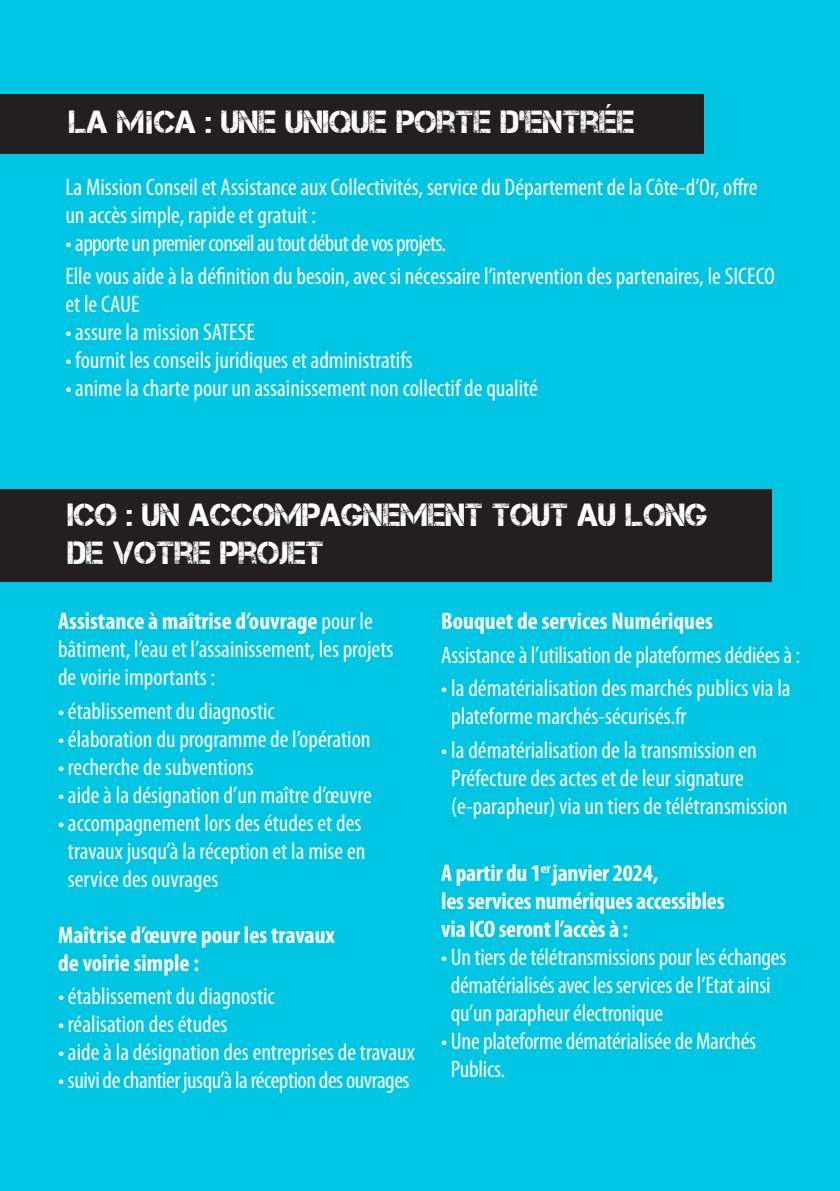
<style>
.page{position:relative;width:840px;height:1191px;background:#fff}
.page>*{position:absolute;margin:0;border:0;box-sizing:border-box;transform-origin:0 0}
.t1{font:32.4px "Captureit";color:#fff}
.t2{font:32px/38.4px "Captureit";color:#fff}
.t3{font:condensed 24px/28px "Myriad Pro";color:#fff}
.t4{font:700 condensed 24px/28px "Myriad Pro";letter-spacing:-.01em;color:#fff}
.t5{font:condensed 24px "Myriad Pro";letter-spacing:-.03em;color:#fff}
.t6{font:condensed 24px "Myriad Pro";letter-spacing:-.02em;color:#fff}
.s1{font-weight:700}
</style>
<div class="page">
<div style="left:0;top:0;width:839px;height:1191px;background:#00c6e3"></div>
<div style="left:0;top:94px;width:703px;height:59px;background:#231f20"></div>
<div style="left:1px;top:489px;width:770px;height:92px;background:#231f20"></div>
<p class="t2" style="left:69px;top:103px;width:567px">LA M CA : UNE UNIQUE PORTE D’ENTRÉE</p>
<p class="t1" style="left:152px;top:140px;width:8px;rotate:-180deg">!</p>
<p class="t3" style="left:65px;top:172px;width:693px">La Mission Conseil et Assistance aux Collectivités, service du Département de la Côte-d’Or, offre un accès simple, rapide et gratuit :</p>
<p class="t5" style="left:65px;top:228px;width:382px">• apporte un premier conseil au tout début de vos projets.</p>
<p class="t3" style="left:65px;top:262px;width:710px">Elle vous aide à la définition du besoin, avec si nécessaire l’intervention des partenaires, le SICECO et le CAUE</p>
<p class="t3" style="left:65px;top:318px;width:191px">• assure la mission SATESE</p>
<p class="t3" style="left:65px;top:346px;width:349px">• fournit les conseils juridiques et administratifs</p>
<p class="t3" style="left:65px;top:374px;width:474px">• anime la charte pour un assainissement non collectif de qualité</p>
<p class="t2" style="left:68px;top:495px;width:641px">ICO : UN ACCOMPAGNEMENT TOUT AU LONG<br>DE VOTRE PROJET</p>
<p class="t3" style="left:58px;top:606px;width:337px"><span class="s1">Assistance à maîtrise d’ouvrage</span> pour le bâtiment, l’eau et l’assainissement, les projets de voirie importants :</p>
<p class="t3" style="left:58px;top:696px;width:218px">• établissement du diagnostic</p>
<p class="t3" style="left:58px;top:724px;width:314px">• élaboration du programme de l’opération</p>
<p class="t3" style="left:58px;top:752px;width:197px">• recherche de subventions</p>
<p class="t3" style="left:58px;top:780px;width:315px">• aide à la désignation d’un maître d’œuvre</p>
<p class="t3" style="left:68px;top:808px;width:299px;text-indent:-10px">• accompagnement lors des études et des travaux jusqu’à la réception et la mise en service des ouvrages</p>
<p class="t4" style="left:58px;top:920px;width:278px">Maîtrise d’œuvre pour les travaux de voirie simple :</p>
<p class="t3" style="left:58px;top:982px;width:218px">• établissement du diagnostic</p>
<p class="t3" style="left:58px;top:1010px;width:171px">• réalisation des études</p>
<p class="t3" style="left:58px;top:1038px;width:358px">• aide à la désignation des entreprises de travaux</p>
<p class="t6" style="left:58px;top:1066px;width:353px">• suivi de chantier jusqu’à la réception des ouvrages</p>
<p class="t4" style="left:441px;top:606px;width:273px">Bouquet de services Numériques</p>
<p class="t3" style="left:441px;top:640px;width:360px">Assistance à l’utilisation de plateformes dédiées à :</p>
<p class="t3" style="left:451px;top:674px;width:341px;text-indent:-10px">• la dématérialisation des marchés publics via la plateforme marchés-sécurisés.fr</p>
<p class="t3" style="left:451px;top:735px;width:337px;text-indent:-10px">• la dématérialisation de la transmission en<br>Préfecture des actes et de leur signature (e-parapheur) via un tiers de télétransmission</p>
<p class="t4" style="left:441px;top:859px;width:284px">A partir du 1<sup>er</sup> janvier 2024,<br>les services numériques accessibles via ICO seront l’accès à :</p>
<p class="t3" style="left:450px;top:943px;width:337px;text-indent:-9px">• Un tiers de télétransmissions pour les échanges dématérialisés avec les services de l’Etat ainsi qu’un parapheur électronique</p>
<p class="t3" style="left:450px;top:1027px;width:306px;text-indent:-9px">• Une plateforme dématérialisée de Marchés<br>Publics.</p>
</div>
